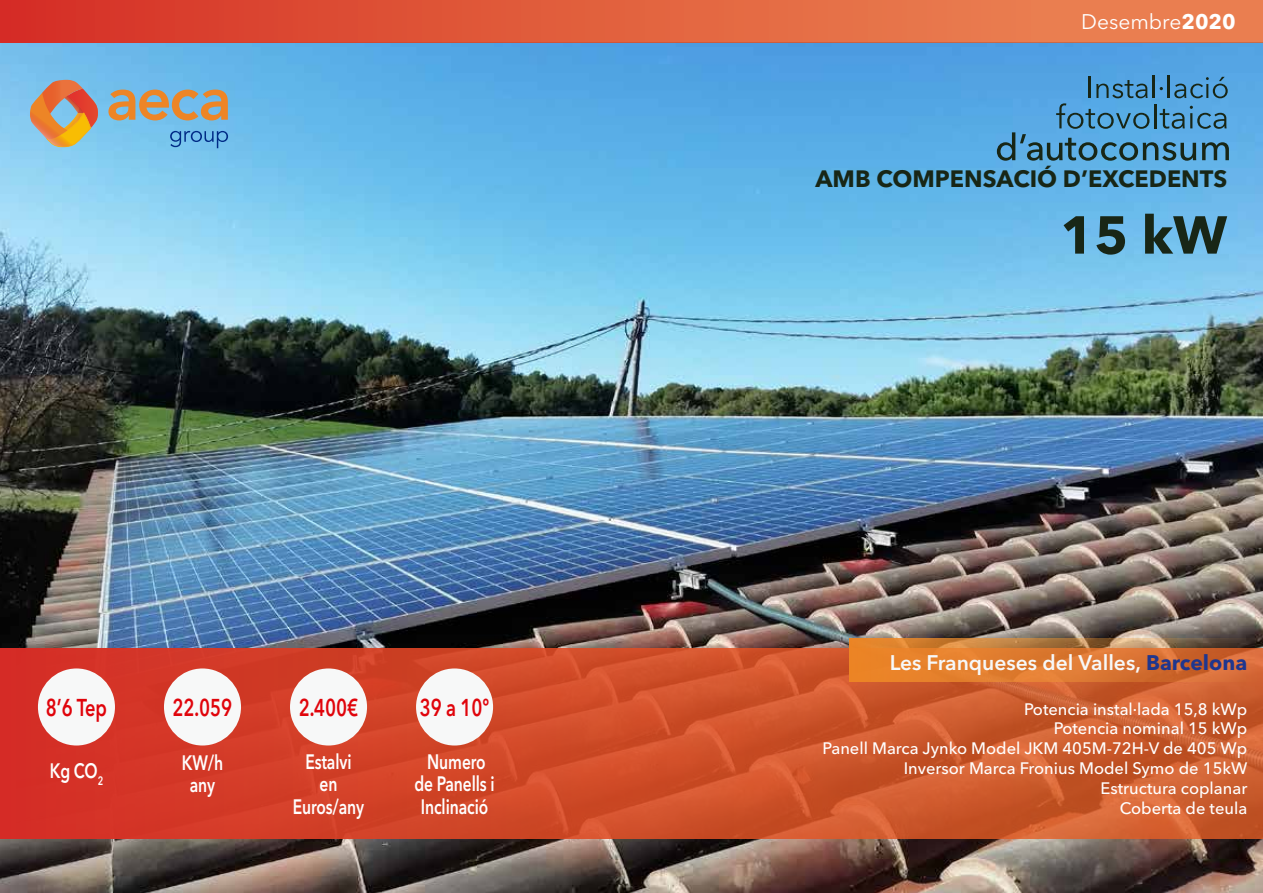
<style>
.page{position:relative;width:1263px;height:893px;background:#fff}
.page>*{position:absolute;margin:0;border:0;box-sizing:border-box;transform-origin:0 0}
.t1{font:700 52.8px "Avenir Next LT Pro";color:#182616}
.t2{font:600 24.15px "Avenir Next LT Pro";letter-spacing:-.005em;color:#e0040b;scale:.75 1}
.t3{font:700 23.4px "Avenir Next LT Pro";color:#182616}
.t4{font:600 21px "Avenir Next LT Pro";color:#f7f8f8}
.t5{font:21px "Avenir Next LT Pro";color:#fff}
.t6{font:600 20.7px/22.5px "Avenir Next LT Pro";letter-spacing:-.005em;color:#fff;text-align:center;scale:.75 1}
.t7{font:500 16.5px/19.8px "Avenir Next LT Pro";color:#fff;text-align:right}
.s1{font-weight:700}
.s2{font-weight:700;color:#1f368e}
</style>
<div class="page">
<img style="left:0;top:0;width:1263px;height:893px">
<svg style="left:1px;top:649px;width:1262px;height:189px;background:#d04c2a"></svg>
<svg style="left:849px;top:639px;width:414px;height:42px;background:#d27733"></svg>
<svg style="left:108px;top:90px;width:120px;height:30px;background:#b49e80"></svg>
<svg style="left:170px;top:131px;width:58px;height:17px"></svg>
<svg style="left:30px;top:80px;width:72px;height:67px;background:#bc997c"></svg>
<div style="left:1px;top:0;width:1262px;height:42px;background:linear-gradient(to right,#d63327,#ed8b56)"></div>
<hr style="left:1152px;top:75px;width:3px;height:23px;background:#182616">
<hr style="left:1168px;top:75px;width:2px;height:23px;background:#182616">
<svg style="left:997px;top:77px;width:232px;height:84px;background:#4d93c1"></svg>
<div style="left:38px;top:668px;width:77px;height:77px;background:#f7f8f8;border-radius:50%"></div>
<div style="left:164px;top:668px;width:77px;height:77px;background:#f7f8f8;border-radius:50%"></div>
<div style="left:290px;top:668px;width:77px;height:77px;background:#f7f8f8;border-radius:50%"></div>
<div style="left:416px;top:668px;width:77px;height:77px;background:#f7f8f8;border-radius:50%"></div>
<h2 class="t2" style="left:46px;top:693px;width:83px">8’6 Tep</h2>
<h2 class="t2" style="left:173px;top:693px;width:81px">22.059</h2>
<h2 class="t2" style="left:299px;top:693px;width:81px">2.400€</h2>
<p class="t6" style="left:50px;top:759px;width:73px">Kg CO<sub>2</sub></p>
<p class="t6" style="left:182px;top:751px;width:57px">KW/h any</p>
<p class="t6" style="left:293px;top:750px;width:97px">Estalvi<br>en<br>Euros/any</p>
<h2 class="t2" style="left:420px;top:693px;width:94px">39 a 10º</h2>
<p class="t6" style="left:414px;top:750px;width:109px">Numero de Panells i<br>Inclinació</p>
<p class="t5" style="left:1081px;top:9px;width:156px">Desembre<span class="s1">2020</span></p>
<h3 class="t3" style="left:815px;top:165px;width:413px">AMB COMPENSACIÓ D’EXCEDENTS</h3>
<h1 class="t1" style="left:1060px;top:203px;width:169px">15 kW</h1>
<p class="t4" style="left:890px;top:650px;width:359px">Les Franqueses del Valles, <span class="s2">Barcelona</span></p>
<p class="t7" style="left:822px;top:699px;width:426px">Potencia instal·lada 15,8 kWp<br>Potencia nominal 15 kWp<br>Panell Marca Jynko Model JKM 405M-72H-V de 405 Wp<br>Inversor Marca Fronius Model Symo de 15kW<br>Estructura coplanar<br>Coberta de teula</p>
</div>
